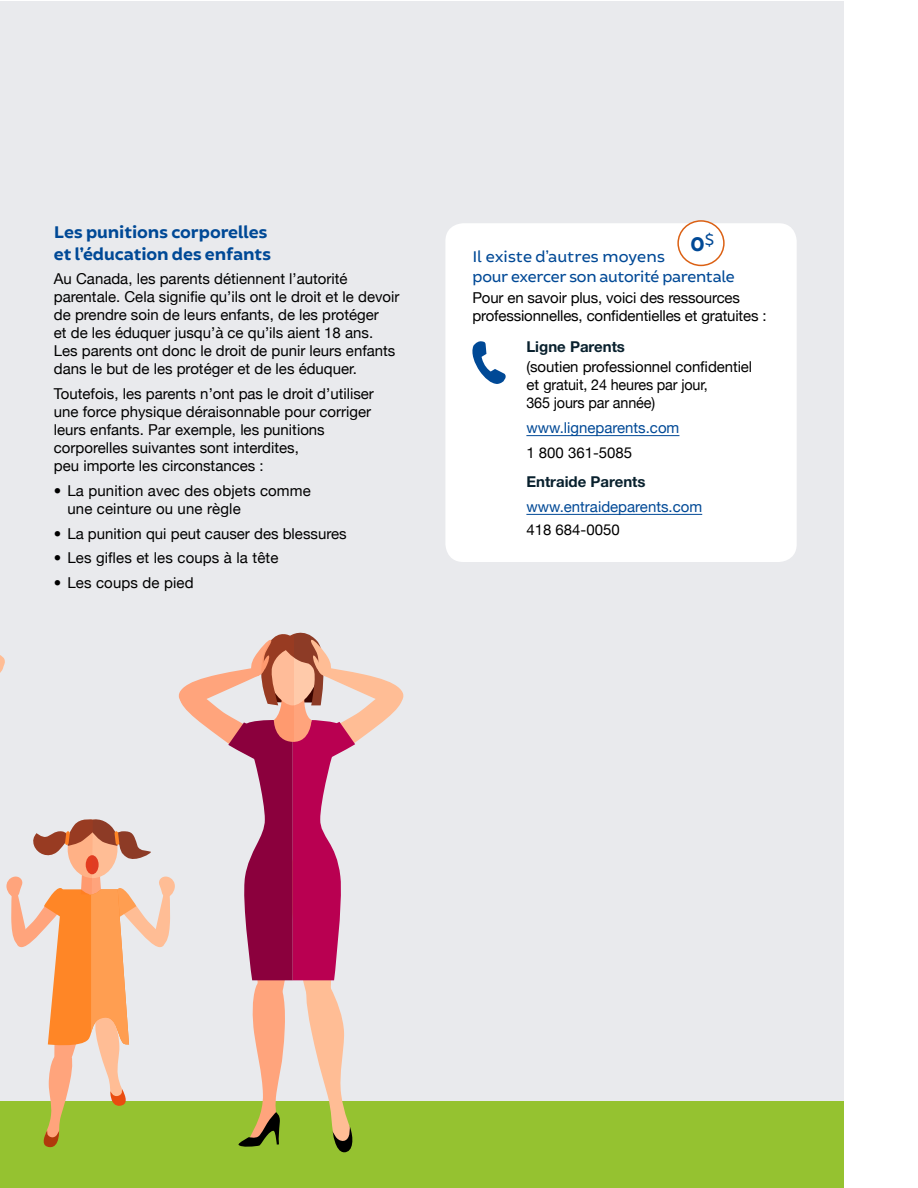
<style>
.page{position:relative;width:918px;height:1188px;background:#fff}
.page>*{position:absolute;margin:0;border:0;box-sizing:border-box;transform-origin:0 0}
.t1{font:700 21px "Brocha";color:#004996}
.t2{font:700 18px/21.6px "Brocha";letter-spacing:-.005em;color:#004996}
.t3{font:16.5px/19.8px "Brocha";letter-spacing:-.015em;color:#004996}
.t4{font:15px/18px "Helvetica Neue";color:#000}
.t5{font:15px "Helvetica Neue";color:#004996}
.t6{font:700 15px "Helvetica Neue";color:#08202d}
</style>
<div class="page">
<div style="left:0;top:1100px;width:844px;height:88px;background:#95c230"></div>
<div style="left:0;top:1px;width:844px;height:1099px;background:#e9eaed"></div>
<div style="left:445px;top:223px;width:352px;height:339px;background:#fff;border-radius:18px"></div>
<hr style="left:526px;top:435px;width:153px;height:1px;background:#004996">
<hr style="left:526px;top:514px;width:176px;height:1px;background:#004996">
<svg style="left:472px;top:341px;width:34px;height:43px"></svg>
<svg style="left:0;top:632px;width:410px;height:520px"></svg>
<svg style="left:252px;top:632px;width:41px;height:110px"></svg>
<div style="left:677px;top:220px;width:48px;height:46px;border:2px solid #db6013;border-radius:50%"></div>
<p class="t2" style="left:54px;top:222px;width:219px">Les punitions corporelles et l’éducation des enfants</p>
<p class="t4" style="left:54px;top:270px;width:347px">Au Canada, les parents détiennent l’autorité parentale. Cela signifie qu’ils ont le droit et le devoir de prendre soin de leurs enfants, de les protéger<br>et de les éduquer jusqu’à ce qu’ils aient 18 ans.<br>Les parents ont donc le droit de punir leurs enfants dans le but de les protéger et de les éduquer.</p>
<p class="t4" style="left:54px;top:385px;width:322px">Toutefois, les parents n’ont pas le droit d’utiliser une force physique déraisonnable pour corriger leurs enfants. Par exemple, les punitions corporelles suivantes sont interdites,<br>peu importe les circonstances :</p>
<p class="t4" style="left:67px;top:481px;width:245px;text-indent:-13px">• La punition avec des objets comme une ceinture ou une règle</p>
<p class="t4" style="left:54px;top:524px;width:294px">• La punition qui peut causer des blessures</p>
<p class="t4" style="left:54px;top:549px;width:226px">• Les gifles et les coups à la tête</p>
<p class="t4" style="left:54px;top:574px;width:141px">• Les coups de pied</p>
<h1 class="t1" style="left:690px;top:231px;width:26px">0<sup>$</sup></h1>
<p class="t3" style="left:472px;top:247px;width:264px">Il existe d’autres moyens<br>pour exercer son autorité parentale</p>
<p class="t4" style="left:472px;top:289px;width:296px">Pour en savoir plus, voici des ressources professionnelles, confidentielles et gratuites :</p>
<p class="t6" style="left:526px;top:337px;width:100px">Ligne Parents</p>
<p class="t4" style="left:526px;top:358px;width:227px">(soutien professionnel confidentiel et gratuit, 24 heures par jour,<br>365 jours par année)</p>
<p class="t5" style="left:526px;top:419px;width:155px">www.ligneparents.com</p>
<p class="t4" style="left:526px;top:443px;width:107px">1 800 361-5085</p>
<p class="t6" style="left:526px;top:472px;width:121px">Entraide Parents</p>
<p class="t5" style="left:526px;top:497px;width:177px">www.entraideparents.com</p>
<p class="t4" style="left:526px;top:520px;width:95px">418 684-0050</p>
</div>
